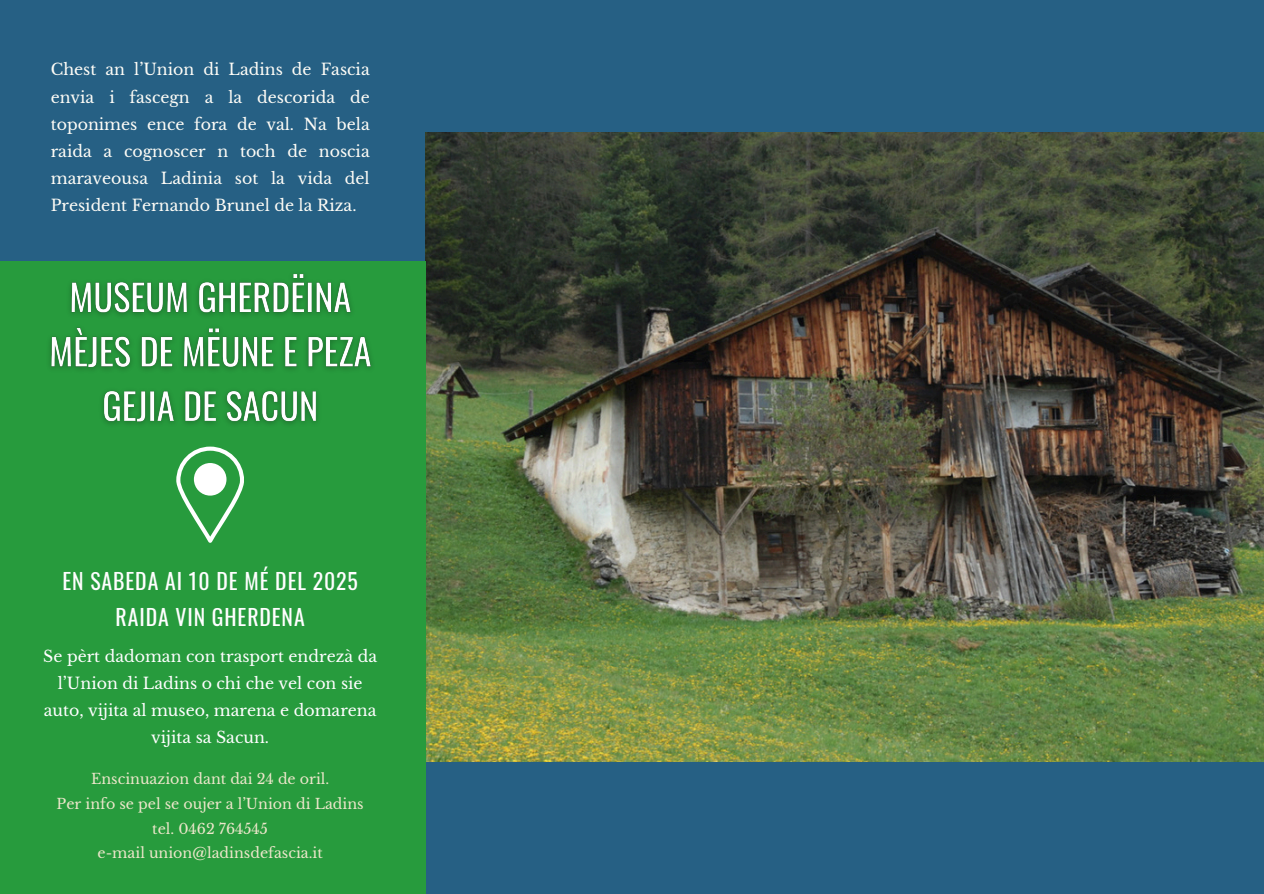
<style>
.page{position:relative;width:1264px;height:894px;background:#fff}
.page>*{position:absolute;margin:0;border:0;box-sizing:border-box;transform-origin:0 0}
.t1{font:21.75px/36px "Oswald";letter-spacing:.04em;color:#fffeff;text-align:center}
.t2{font:15.75px/27px "Libre Baskerville";color:#fffdf7;text-align:justify}
.t3{font:15.75px/27px "Libre Baskerville";color:#fffeff;text-align:center}
.t4{font:14.25px/24.8px "Libre Baskerville";color:#ece6ca;text-align:center}
</style>
<div class="page">
<div style="left:0;top:0;width:1263px;height:893px;background:#266084"></div>
<img style="left:425px;top:133px;width:838px;height:628px">
<div style="left:0;top:262px;width:425px;height:631px;background:#279b3d"></div>
<svg style="left:176px;top:446px;width:68px;height:96px"></svg>
<div style="left:194px;top:463px;width:32px;height:32px;background:#fff;border-radius:50%"></div>
<img style="left:49px;top:274px;width:323px;height:151px">
<p class="t2" style="left:51px;top:56px;width:320px">Chest an l’Union di Ladins de Fascia envia i fascegn a la descorida de toponimes ence fora de val. Na bela raida a cognoscer n toch de noscia maraveousa Ladinia sot la vida del President Fernando Brunel de la Riza.</p>
<p class="t1" style="left:62px;top:561px;width:297px">EN SABEDA AI 10 DE MÉ DEL 2025<br>RAIDA VIN GHERDENA</p>
<p class="t3" style="left:43px;top:642px;width:335px">Se pèrt dadoman con trasport endrezà da l’Union di Ladins o chi che vel con sie auto, vijita al museo, marena e domarena vijita sa Sacun.</p>
<h2 class="t4" style="left:91px;top:766px;width:240px">Enscinuazion dant dai 24 de oril.</h2>
<p class="t4" style="left:57px;top:791px;width:308px">Per info se pel se oujer a l’Union di Ladins tel. 0462 764545</p>
<p class="t4" style="left:98px;top:840px;width:227px">e-mail union@ladinsdefascia.it</p>
</div>
